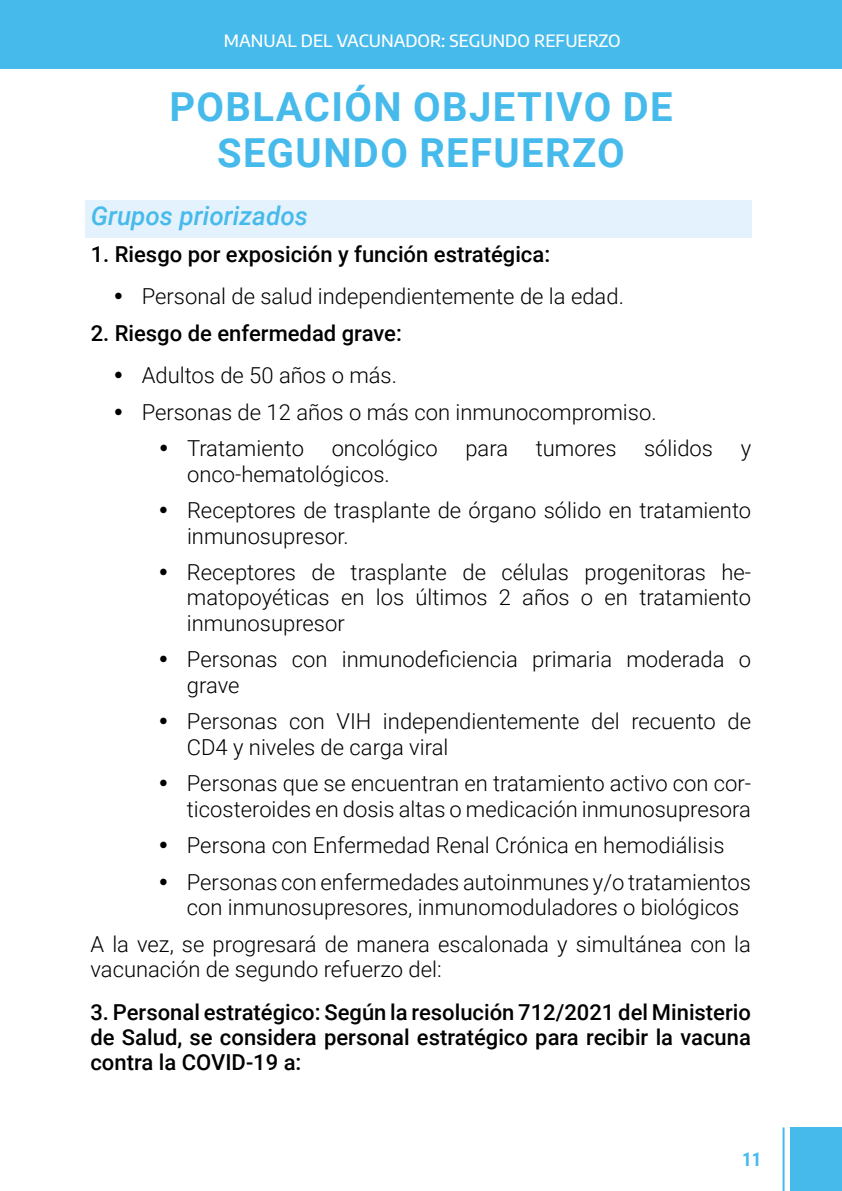
<style>
.page{position:relative;width:842px;height:1191px;background:#fff}
.page>*{position:absolute;margin:0;border:0;box-sizing:border-box;transform-origin:0 0}
.t1{font:700 40px/46px "Roboto";letter-spacing:.035em;color:#47baec;text-align:center}
.t2{font:italic 500 26px "Roboto";color:#47baec}
.t3{font:300 22px/36.6px "Roboto";color:#000}
.t4{font:500 22px/25.4px "Roboto";color:#000;text-align:justify}
.t5{font:700 19px "Roboto Condensed";color:#47baec}
.t6{font:500 17px "Encode Sans";color:#fff}
</style>
<div class="page">
<div style="left:0;top:0;width:842px;height:68px;background:#47baec"></div>
<div style="left:790px;top:1127px;width:52px;height:64px;background:#47baec"></div>
<hr style="left:782px;top:1127px;width:2px;height:64px;background:#47baec">
<div style="left:85px;top:200px;width:666px;height:37px;background:#e4f2fd"></div>
<p class="t6" style="left:224px;top:29px;width:398px">MANUAL DEL VACUNADOR: SEGUNDO REFUERZO</p>
<h1 class="t1" style="left:169px;top:82px;width:505px">POBLACIÓN OBJETIVO DE<br>SEGUNDO REFUERZO</h1>
<p class="t2" style="left:91px;top:197px;width:219px">Grupos priorizados</p>
<p class="t4" style="left:91px;top:240px;width:461px">1. Riesgo por exposición y función estratégica:</p>
<p class="t3" style="left:142px;top:277px;width:484px">Personal de salud independientemente de la edad.</p>
<p class="t4" style="left:91px;top:319px;width:313px">2. Riesgo de enfermedad grave:</p>
<p class="t3" style="left:142px;top:356px;width:257px">Adultos de 50 años o más.</p>
<p class="t3" style="left:142px;top:393px;width:516px">Personas de 12 años o más con inmunocompromiso.</p>
<p class="t3" style="left:187px;top:429px;width:118px">Tratamiento</p>
<p class="t3" style="left:332px;top:429px;width:108px">oncológico</p>
<p class="t3" style="left:465px;top:429px;width:44px">para</p>
<p class="t3" style="left:536px;top:429px;width:82px">tumores</p>
<p class="t3" style="left:644px;top:429px;width:70px">sólidos</p>
<p class="t3" style="left:741px;top:429px;width:12px">y</p>
<p class="t3" style="left:187px;top:454px;width:566px">onco-hematológicos.<br>Receptores de trasplante de órgano sólido en tratamiento</p>
<p class="t3" style="left:187px;top:516px;width:566px">inmunosupresor.<br>Receptores de trasplante de células progenitoras he-</p>
<p class="t3" style="left:187px;top:584px;width:566px;line-height:25.4px">matopoyéticas en los últimos 2 años o en tratamiento inmunosupresor</p>
<p class="t3" style="left:187px;top:646px;width:566px;line-height:25.4px">Personas con inmunodeficiencia primaria moderada o grave</p>
<p class="t3" style="left:187px;top:708px;width:566px;line-height:25.2px">Personas con VIH independientemente del recuento de<br>CD4 y niveles de carga viral</p>
<p class="t3" style="left:187px;top:770px;width:566px;line-height:25.2px">Personas que se encuentran en tratamiento activo con cor&shy;ticosteroides en dosis altas o medicación inmunosupresora</p>
<p class="t3" style="left:187px;top:826px;width:566px">Persona con Enfermedad Renal Crónica en hemodiálisis<br>Personas con enfermedades autoinmunes y/o tratamientos</p>
<p class="t3" style="left:90px;top:888px;width:662px;text-indent:96px">con inmunosupresores, inmunomoduladores o biológicos<br>A la vez, se progresará de manera escalonada y simultánea con la</p>
<p class="t3" style="left:90px;top:950px;width:353px">vacunación de segundo refuerzo del:</p>
<p class="t4" style="left:90px;top:998px;width:662px">3. Personal estratégico: Según la resolución 712/2021 del Ministerio de Salud, se considera personal estratégico para recibir la vacuna contra la COVID-19 a:</p>
<p class="t5" style="left:742px;top:1146px;width:21px">11</p>
</div>
